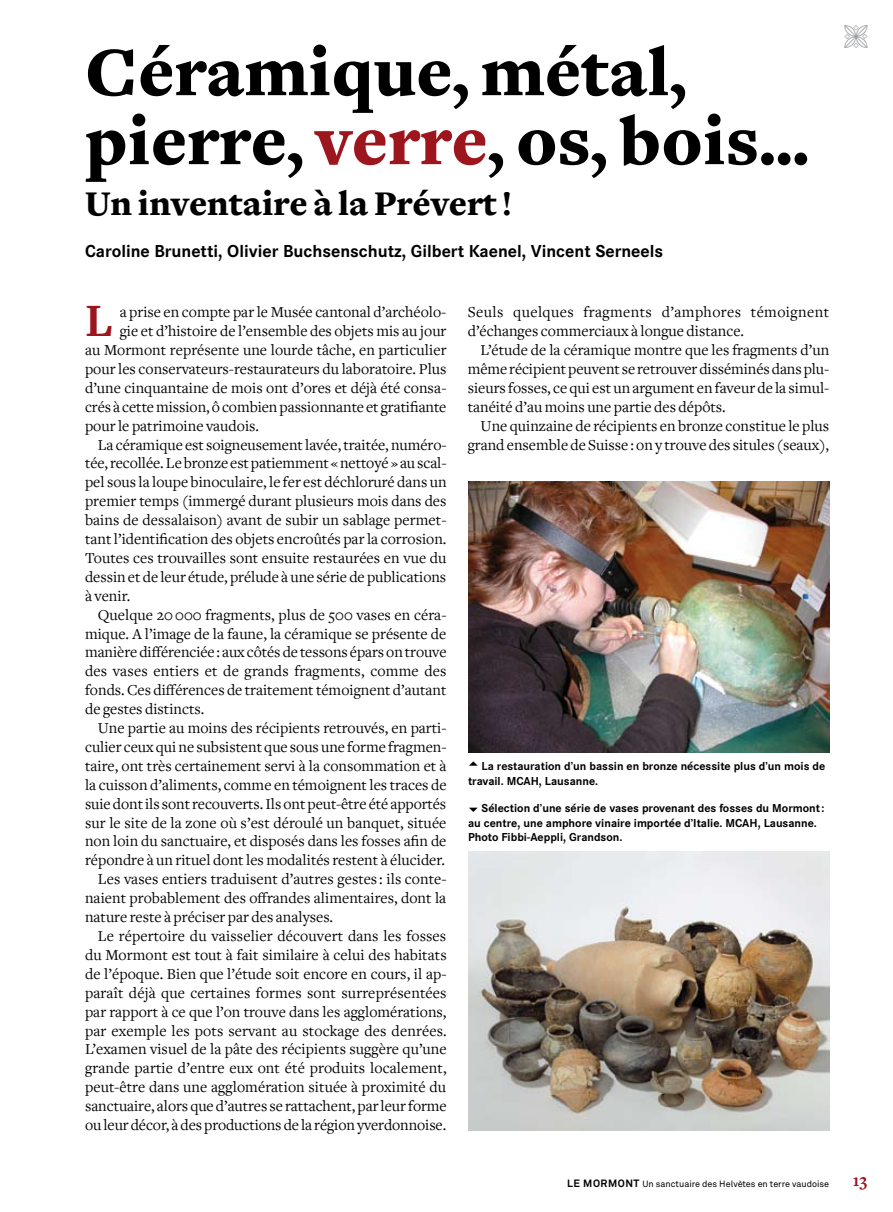
<style>
.page{position:relative;width:893px;height:1212px;background:#fff}
.page>*{position:absolute;margin:0;border:0;box-sizing:border-box;transform-origin:0 0}
.t1{font:900 72px/69px "Freight Text";color:#000}
.t2{font:700 48.15px "Freight Text";color:#9d151d}
.t3{font:900 36px "Freight Text";color:#000}
.t4{font:700 18px "Corporate S";color:#000}
.t5{font:700 18px "Freight Text";color:#9d151d}
.t6{font:15.75px/18.9px "Freight Text";color:#000;text-align:justify}
.t7{font:15.75px/18.9px "Freight Text";letter-spacing:.025em;color:#000}
.t8{font:700 12px/14.4px "Corporate S";color:#000}
.t9{font:9px "Akkurat";color:#000}
.s1{color:#9d151d}
.s2{font-weight:700;font-size:10.5px}
</style>
<div class="page">
<img style="left:468px;top:481px;width:361px;height:271px">
<img style="left:468px;top:852px;width:361px;height:278px">
<h1 class="t1" style="left:85px;top:39px;width:725px">Céramique, métal, pierre, <span class="s1">verre</span>, os, bois…</h1>
<h3 class="t3" style="left:85px;top:183px;width:429px">Un inventaire à la Prévert!</h3>
<p class="t4" style="left:85px;top:241px;width:580px">Caroline Brunetti, Olivier Buchsenschutz, Gilbert Kaenel, Vincent Serneels</p>
<h2 class="t2" style="left:85px;top:294px;width:29px">L</h2>
<p class="t6" style="left:120px;top:303px;width:328px">a prise en compte par le Musée cantonal d’archéolo-</p>
<p class="t6" style="left:120px;top:322px;width:328px">gie et d’histoire de l’ensemble des objets mis au jour</p>
<p class="t6" style="left:85px;top:341px;width:363px">au Mormont représente une lourde tâche, en particulier</p>
<p class="t6" style="left:85px;top:360px;width:363px">pour les conservateurs-restaurateurs du laboratoire. Plus</p>
<p class="t6" style="left:85px;top:379px;width:363px">d’une cinquantaine de mois ont d’ores et déjà été consa-</p>
<p class="t6" style="left:85px;top:397px;width:363px">crés à cette mission, ô combien passionnante et gratifiante</p>
<p class="t6" style="left:85px;top:416px;width:176px">pour le patrimoine vaudois.</p>
<p class="t6" style="left:98px;top:435px;width:350px">La céramique est soigneusement lavée, traitée, numéro-</p>
<p class="t6" style="left:85px;top:454px;width:363px">tée, recollée. Le bronze est patiemment «nettoyé» au scal-</p>
<p class="t6" style="left:85px;top:473px;width:363px">pel sous la loupe binoculaire, le fer est déchloruré dans un</p>
<p class="t6" style="left:85px;top:492px;width:363px">premier temps (immergé durant plusieurs mois dans des</p>
<p class="t6" style="left:85px;top:511px;width:363px">bains de dessalaison) avant de subir un sablage permet-</p>
<p class="t6" style="left:85px;top:530px;width:363px">tant l’identification des objets encroûtés par la corrosion.</p>
<p class="t6" style="left:85px;top:549px;width:363px">Toutes ces trouvailles sont ensuite restaurées en vue du</p>
<p class="t6" style="left:85px;top:568px;width:363px">dessin et de leur étude, prélude à une série de publications</p>
<p class="t6" style="left:85px;top:586px;width:47px">à venir.</p>
<p class="t6" style="left:98px;top:605px;width:350px">Quelque 20000 fragments, plus de 500 vases en céra-</p>
<p class="t6" style="left:85px;top:624px;width:363px">mique. A l’image de la faune, la céramique se présente de</p>
<p class="t6" style="left:85px;top:643px;width:363px">manière différenciée: aux côtés de tessons épars on trouve</p>
<p class="t6" style="left:85px;top:662px;width:363px">des vases entiers et de grands fragments, comme des</p>
<p class="t6" style="left:85px;top:681px;width:363px">fonds. Ces différences de traitement témoignent d’autant</p>
<p class="t6" style="left:85px;top:700px;width:121px">de gestes distincts.</p>
<p class="t6" style="left:98px;top:719px;width:350px">Une partie au moins des récipients retrouvés, en parti-</p>
<p class="t6" style="left:85px;top:738px;width:363px">culier ceux qui ne subsistent que sous une forme fragmen-</p>
<p class="t6" style="left:85px;top:757px;width:363px">taire, ont très certainement servi à la consommation et à</p>
<p class="t6" style="left:85px;top:775px;width:363px">la cuisson d’aliments, comme en témoignent les traces de</p>
<p class="t6" style="left:85px;top:794px;width:363px">suie dont ils sont recouverts. Ils ont peut-être été apportés</p>
<p class="t6" style="left:85px;top:813px;width:363px">sur le site de la zone où s’est déroulé un banquet, située</p>
<p class="t6" style="left:85px;top:832px;width:363px">non loin du sanctuaire, et disposés dans les fosses afin de</p>
<p class="t6" style="left:85px;top:851px;width:362px">répondre à un rituel dont les modalités restent à élucider.</p>
<p class="t6" style="left:98px;top:870px;width:350px">Les vases entiers traduisent d’autres gestes : ils conte-</p>
<p class="t6" style="left:85px;top:889px;width:363px">naient probablement des offrandes alimentaires, dont la</p>
<p class="t6" style="left:85px;top:908px;width:250px">nature reste à préciser par des analyses.</p>
<p class="t6" style="left:98px;top:927px;width:350px">Le répertoire du vaisselier découvert dans les fosses</p>
<p class="t6" style="left:85px;top:946px;width:363px">du Mormont est tout à fait similaire à celui des habitats</p>
<p class="t6" style="left:85px;top:964px;width:363px">de l’époque. Bien que l’étude soit encore en cours, il ap-</p>
<p class="t6" style="left:85px;top:983px;width:363px">paraît déjà que certaines formes sont surreprésentées</p>
<p class="t6" style="left:85px;top:1002px;width:363px">par rapport à ce que l’on trouve dans les agglomérations,</p>
<p class="t6" style="left:85px;top:1021px;width:363px">par exemple les pots servant au stockage des denrées.</p>
<p class="t6" style="left:85px;top:1040px;width:363px">L’examen visuel de la pâte des récipients suggère qu’une</p>
<p class="t6" style="left:85px;top:1059px;width:363px">grande partie d’entre eux ont été produits localement,</p>
<p class="t6" style="left:85px;top:1078px;width:363px">peut-être dans une agglomération située à proximité du</p>
<p class="t6" style="left:85px;top:1097px;width:363px">sanctuaire, alors que d’autres se rattachent, par leur forme</p>
<p class="t6" style="left:85px;top:1116px;width:363px">ou leur décor, à des productions de la région yverdonnoise.</p>
<p class="t7" style="left:468px;top:303px;width:363px">Seuls quelques fragments d’amphores témoignent d’échanges commerciaux à longue distance.</p>
<p class="t6" style="left:468px;top:341px;width:363px;text-indent:13px">L’étude de la céramique montre que les fragments d’un même récipient peuvent se retrouver disséminés dans plu&shy;sieurs fosses, ce qui est un argument en faveur de la simul&shy;tanéité d’au moins une partie des dépôts.</p>
<p class="t6" style="left:468px;top:416px;width:363px;text-align:right">Une quinzaine de récipients en bronze constitue le plus grand ensemble de Suisse : on y trouve des situles (seaux),</p>
<p class="t8" style="left:468px;top:759px;width:359px;text-indent:14px">La restauration d’un bassin en bronze nécessite plus d’un mois de travail. MCAH, Lausanne.</p>
<p class="t8" style="left:468px;top:801px;width:358px;text-indent:14px">Sélection d’une série de vases provenant des fosses du Mormont: au centre, une amphore vinaire importée d’Italie. MCAH, Lausanne.<br>Photo Fibbi-Aeppli, Grandson.</p>
<p class="t9" style="left:567px;top:1178px;width:264px"><span class="s2">LE MORMONT</span> Un sanctuaire des Helvètes en terre vaudoise</p>
<p class="t5" style="left:853px;top:1170px;width:16px">13</p>
</div>
